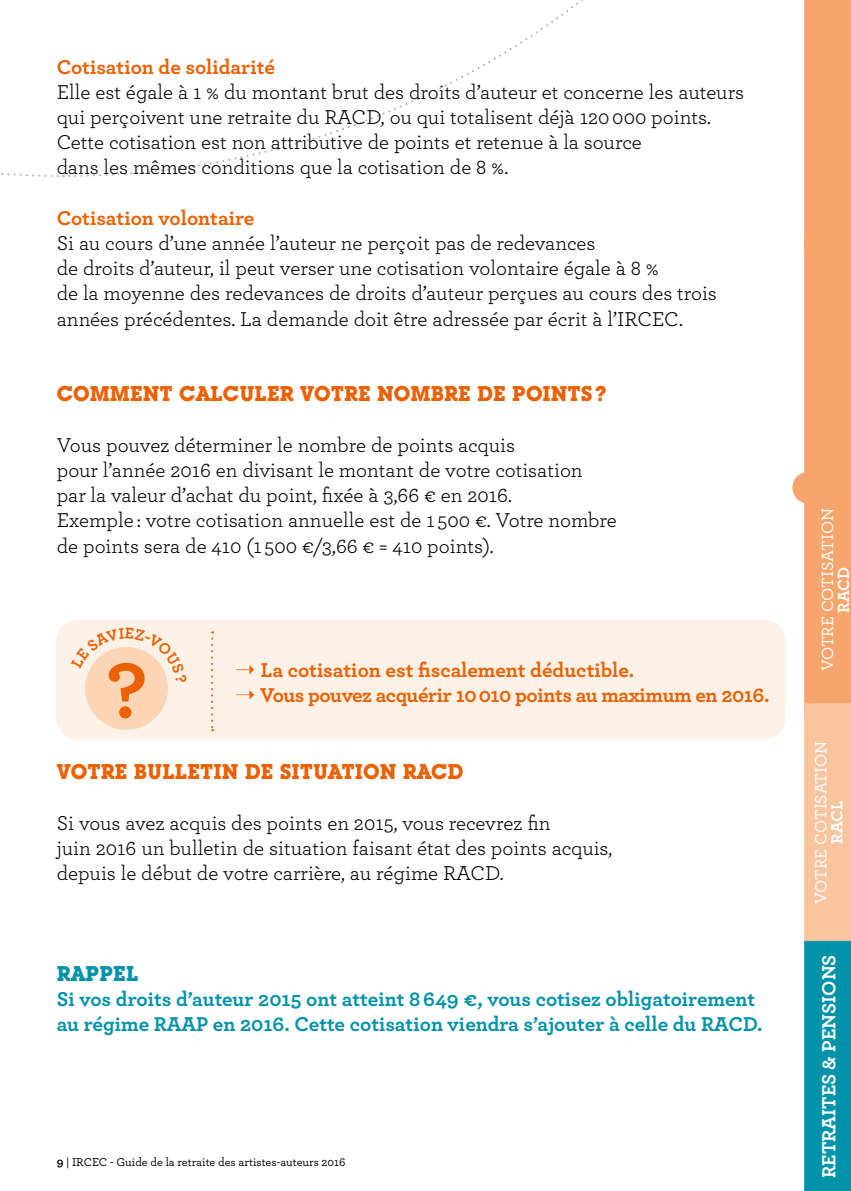
<style>
.page{position:relative;width:851px;height:1191px;background:#fff}
.page>*{position:absolute;margin:0;border:0;box-sizing:border-box;transform-origin:0 0}
.t1{font:21px/25.2px "Archer";color:#000}
.t2{font:700 21px/25.2px "Archer";color:#0092a8}
.t3{font:700 21px/25.2px "Archer";letter-spacing:-.005em;color:#eb6000}
.t4{font:700 21px "Lubalin Graph IT Cby BT";color:#eb6000}
.t5{font:700 21px "Lubalin Graph IT Cby BT";color:#0092a8}
.t6{font:700 20px "Archer";color:#fff}
.t7{font:500 17px "Archer";color:#fff}
.t8{font:700 17px "Archer";color:#fff}
.t9{font:500 12px "Archer";color:#000}
.s1{font-weight:700}
</style>
<div class="page">
<div style="left:792px;top:472px;width:32px;height:32px;background:#f6a56c;border-radius:50%"></div>
<svg style="left:1px;top:173px;width:63px;height:4px"></svg>
<svg style="left:804px;top:0;width:47px;height:1191px;background:#c3a783"></svg>
<div style="left:56px;top:619px;width:729px;height:120px;background:#fef1e7;border-radius:23px"></div>
<div style="left:85px;top:647px;width:83px;height:83px;background:#fcd4b6;border-radius:50%"></div>
<svg style="left:211px;top:631px;width:2px;height:100px"></svg>
<svg style="left:85px;top:647px;width:83px;height:71px"></svg>
<p class="t3" style="left:57px;top:53px;width:219px">Cotisation de solidarité</p>
<p class="t1" style="left:57px;top:78px;width:689px">Elle est égale à 1 % du montant brut des droits d’auteur et concerne les auteurs qui perçoivent une retraite du RACD, ou qui totalisent déjà 120 000 points.<br>Cette cotisation est non attributive de points et retenue à la source<br>dans les mêmes conditions que la cotisation de 8 %.</p>
<p class="t3" style="left:57px;top:204px;width:199px">Cotisation volontaire</p>
<p class="t1" style="left:57px;top:229px;width:661px">Si au cours d’une année l’auteur ne perçoit pas de redevances<br>de droits d’auteur, il peut verser une cotisation volontaire égale à 8 %<br>de la moyenne des redevances de droits d’auteur perçues au cours des trois années précédentes. La demande doit être adressée par écrit à l’IRCEC.</p>
<p class="t4" style="left:57px;top:381px;width:551px">COMMENT CALCULER VOTRE NOMBRE DE POINTS?</p>
<p class="t1" style="left:57px;top:431px;width:561px">Vous pouvez déterminer le nombre de points acquis<br>pour l’année 2016 en divisant le montant de votre cotisation par la valeur d’achat du point, fixée à 3,66 € en 2016.<br>Exemple : votre cotisation annuelle est de 1 500 €. Votre nombre de points sera de 410 (1 500 €/3,66 € = 410 points).</p>
<p class="t3" style="left:235px;top:656px;width:535px">➝ La cotisation est fiscalement déductible.<br>➝ Vous pouvez acquérir 10 010 points au maximum en 2016.</p>
<p class="t4" style="left:57px;top:759px;width:408px">VOTRE BULLETIN DE SITUATION RACD</p>
<p class="t1" style="left:57px;top:809px;width:557px">Si vous avez acquis des points en 2015, vous recevrez fin<br>juin 2016 un bulletin de situation faisant état des points acquis, depuis le début de votre carrière, au régime RACD.</p>
<p class="t5" style="left:57px;top:960px;width:83px">RAPPEL</p>
<p class="t2" style="left:57px;top:985px;width:707px">Si vos droits d’auteur 2015 ont atteint 8 649 €, vous cotisez obligatoirement au régime RAAP en 2016. Cette cotisation viendra s’ajouter à celle du RACD.</p>
<p class="t9" style="left:57px;top:1153px;width:290px"><span class="s1">9</span> | IRCEC - Guide de la retraite des artistes-auteurs 2016</p>
<p class="t7" style="left:815px;top:671px;width:165px;rotate:-90deg">VOTRE COTISATION</p>
<p class="t8" style="left:830px;top:613px;width:48px;rotate:-90deg">RACD</p>
<p class="t7" style="left:808px;top:904px;width:165px;rotate:-90deg">VOTRE COTISATION</p>
<p class="t8" style="left:823px;top:844px;width:45px;rotate:-90deg">RACL</p>
<p class="t6" style="left:813px;top:1178px;width:225px;rotate:-90deg">RETRAITES &amp; PENSIONS</p>
</div>
